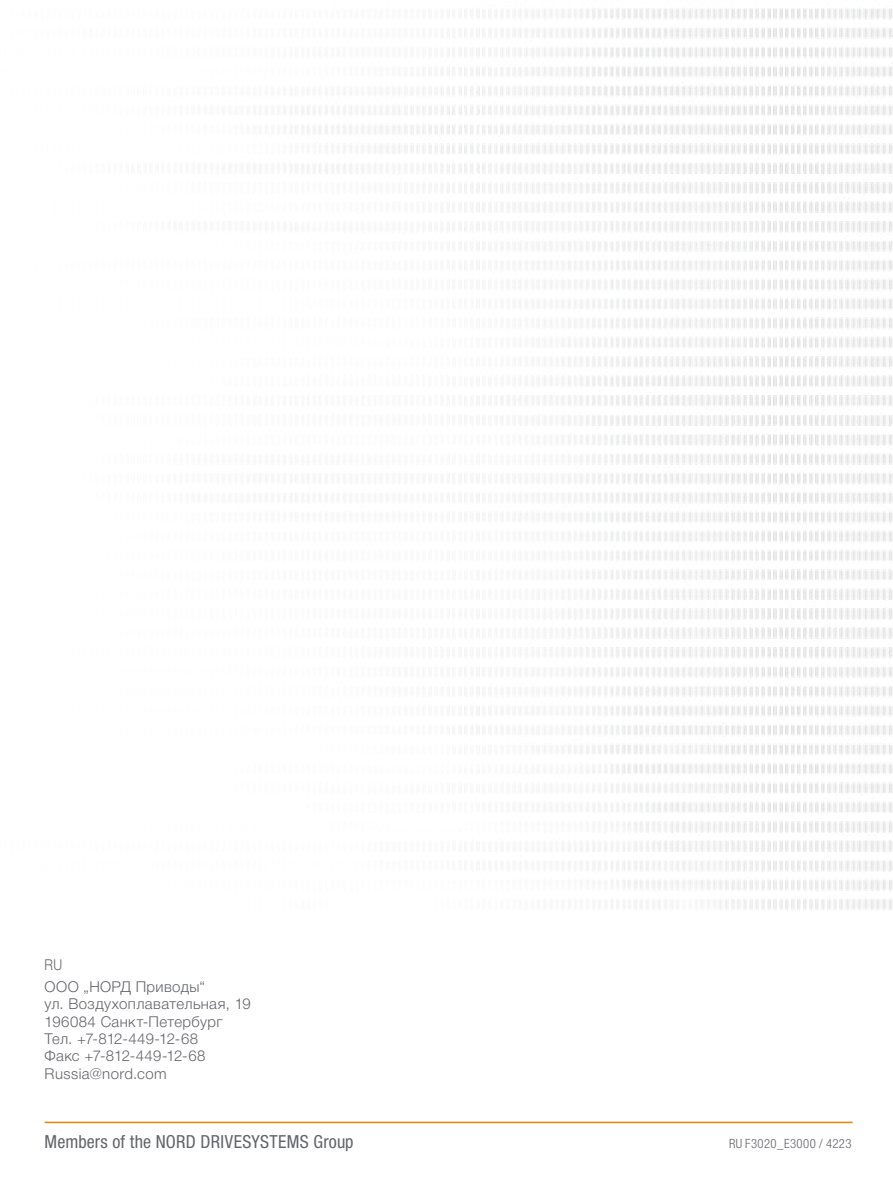
<style>
.page{position:relative;width:893px;height:1188px;background:#fff}
.page>*{position:absolute;margin:0;border:0;box-sizing:border-box;transform-origin:0 0}
.t1{font:condensed 18px "Helvetica Neue LT Pro";letter-spacing:.015em;color:#63656a}
.t2{font:300 15px/17.4px "Helvetica Neue Cyr";letter-spacing:.025em;color:#63656a}
.t3{font:300 15px/21.6px "Helvetica Neue Cyr";letter-spacing:.025em;color:#63656a;scale:.85 1}
.t4{font:300 condensed 12.75px "Helvetica Neue LT Pro";letter-spacing:.03em;color:#63656a}
</style>
<div class="page">
<img style="left:211px;top:8px;width:682px;height:902px">
<hr style="left:45px;top:1122px;width:808px;height:1px;background:#ef7d00">
<p class="t3" style="left:45px;top:954px;width:190px">RU<br>ООО „НОРД Приводы“</p>
<p class="t2" style="left:45px;top:995px;width:208px">ул. Воздухоплавательная, 19<br>196084 Санкт-Петербург<br>Тел. +7-812-449-12-68<br>Факс +7-812-449-12-68<br>Russia@nord.com</p>
<p class="t1" style="left:45px;top:1131px;width:310px">Members of the NORD DRIVESYSTEMS Group</p>
<p class="t4" style="left:729px;top:1136px;width:124px">RU F3020_E3000 / 4223</p>
</div>
